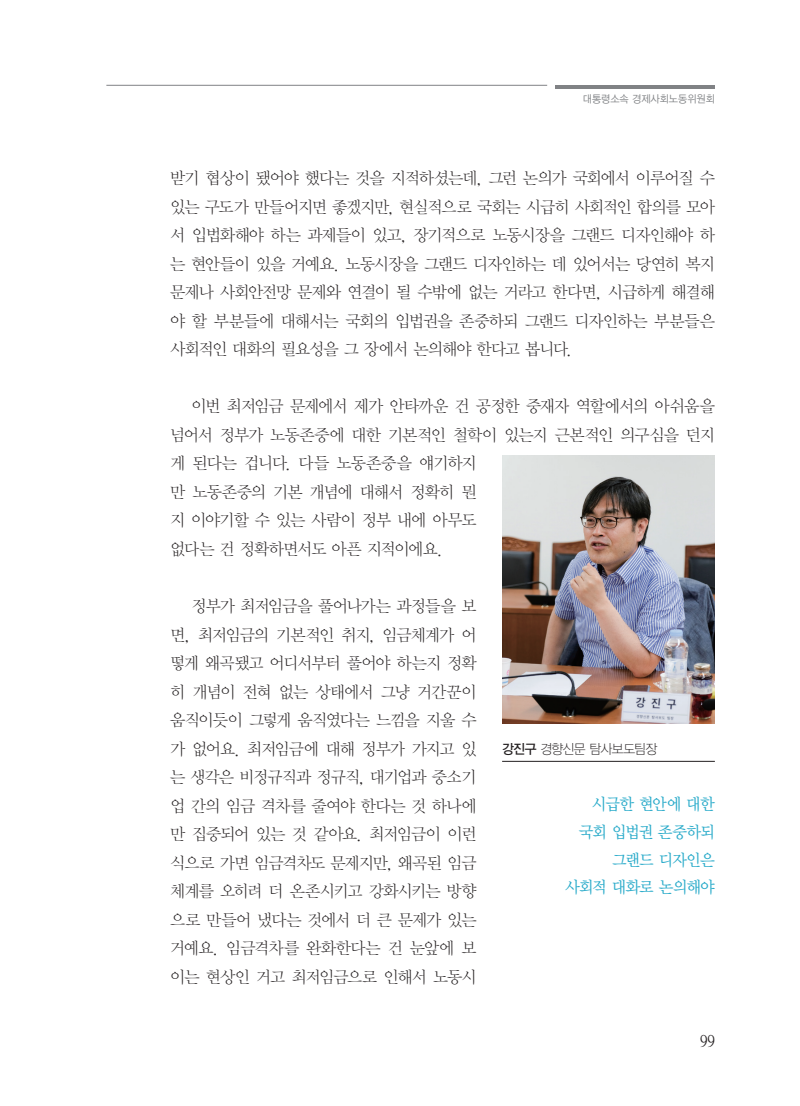
<style>
.page{position:relative;width:800px;height:1106px;background:#fff}
.page>*{position:absolute;margin:0;border:0;box-sizing:border-box;transform-origin:0 0}
.t1{font:16.5px/28.5px "YDVY Mj O31";letter-spacing:-.055em;color:#231f20;text-align:justify}
.t2{font:16.5px/27.8px "YDVY Mj O33";letter-spacing:-.06em;color:#2aabca;text-align:right;scale:.95 1}
.t3{font:16.5px "YDVY Mj O520";color:#231f20}
.t4{font:13.5px "YDVYGO31";letter-spacing:-.05em;color:#231f20;scale:.95 1}
.t5{font:10.5px "YDVYGO32";color:#808285;scale:.95 1}
.s1{font-family:"YDVYGO33"}
</style>
<div class="page">
<hr style="left:555px;top:85px;width:159px;height:3px;background:#808285">
<hr style="left:106px;top:85px;width:441px;height:1px;background:#808285">
<img style="left:502px;top:455px;width:212px;height:268px">
<hr style="left:502px;top:761px;width:212px;height:1px;background:#231f20">
<p class="t5" style="left:582px;top:93px;width:140px">대통령소속 경제사회노동위원회</p>
<p class="t1" style="left:170px;top:164px;width:546px">받기 협상이 됐어야 했다는 것을 지적하셨는데, 그런 논의가 국회에서 이루어질 수 있는 구도가 만들어지면 좋겠지만, 현실적으로 국회는 시급히 사회적인 합의를 모아 서 입법화해야 하는 과제들이 있고, 장기적으로 노동시장을 그랜드 디자인해야 하 는 현안들이 있을 거예요. 노동시장을 그랜드 디자인하는 데 있어서는 당연히 복지 문제나 사회안전망 문제와 연결이 될 수밖에 없는 거라고 한다면, 시급하게 해결해 야 할 부분들에 대해서는 국회의 입법권을 존중하되 그랜드 디자인하는 부분들은 사회적인 대화의 필요성을 그 장에서 논의해야 한다고 봅니다.</p>
<p class="t1" style="left:170px;top:392px;width:546px;text-align:left;text-indent:21px">이번 최저임금 문제에서 제가 안타까운 건 공정한 중재자 역할에서의 아쉬움을 넘어서 정부가 노동존중에 대한 기본적인 철학이 있는지 근본적인 의구심을 던지 게 된다는 겁니다. 다들 노동존중을 얘기하지<br>만 노동존중의 기본 개념에 대해서 정확히 뭔<br>지 이야기할 수 있는 사람이 정부 내에 아무도<br>없다는 건 정확하면서도 아픈 지적이에요.</p>
<p class="t1" style="left:170px;top:592px;width:308px;text-indent:21px">정부가 최저임금을 풀어나가는 과정들을 보 면, 최저임금의 기본적인 취지, 임금체계가 어 떻게 왜곡됐고 어디서부터 풀어야 하는지 정확 히 개념이 전혀 없는 상태에서 그냥 거간꾼이 움직이듯이 그렇게 움직였다는 느낌을 지울 수 가 없어요. 최저임금에 대해 정부가 가지고 있 는 생각은 비정규직과 정규직, 대기업과 중소기 업 간의 임금 격차를 줄여야 한다는 것 하나에 만 집중되어 있는 것 같아요. 최저임금이 이런 식으로 가면 임금격차도 문제지만, 왜곡된 임금 체계를 오히려 더 온존시키고 강화시키는 방향 으로 만들어 냈다는 것에서 더 큰 문제가 있는 거예요. 임금격차를 완화한다는 건 눈앞에 보 이는 현상인 거고 최저임금으로 인해서 노동시</p>
<p class="t4" style="left:502px;top:741px;width:165px"><span class="s1">강진구</span> 경향신문 탐사보도팀장</p>
<p class="t2" style="left:565px;top:790px;width:159px">시급한 현안에 대한 국회 입법권 존중하되 그랜드 디자인은<br>사회적 대화로 논의해야</p>
<p class="t3" style="left:699px;top:1031px;width:16px">99</p>
</div>
